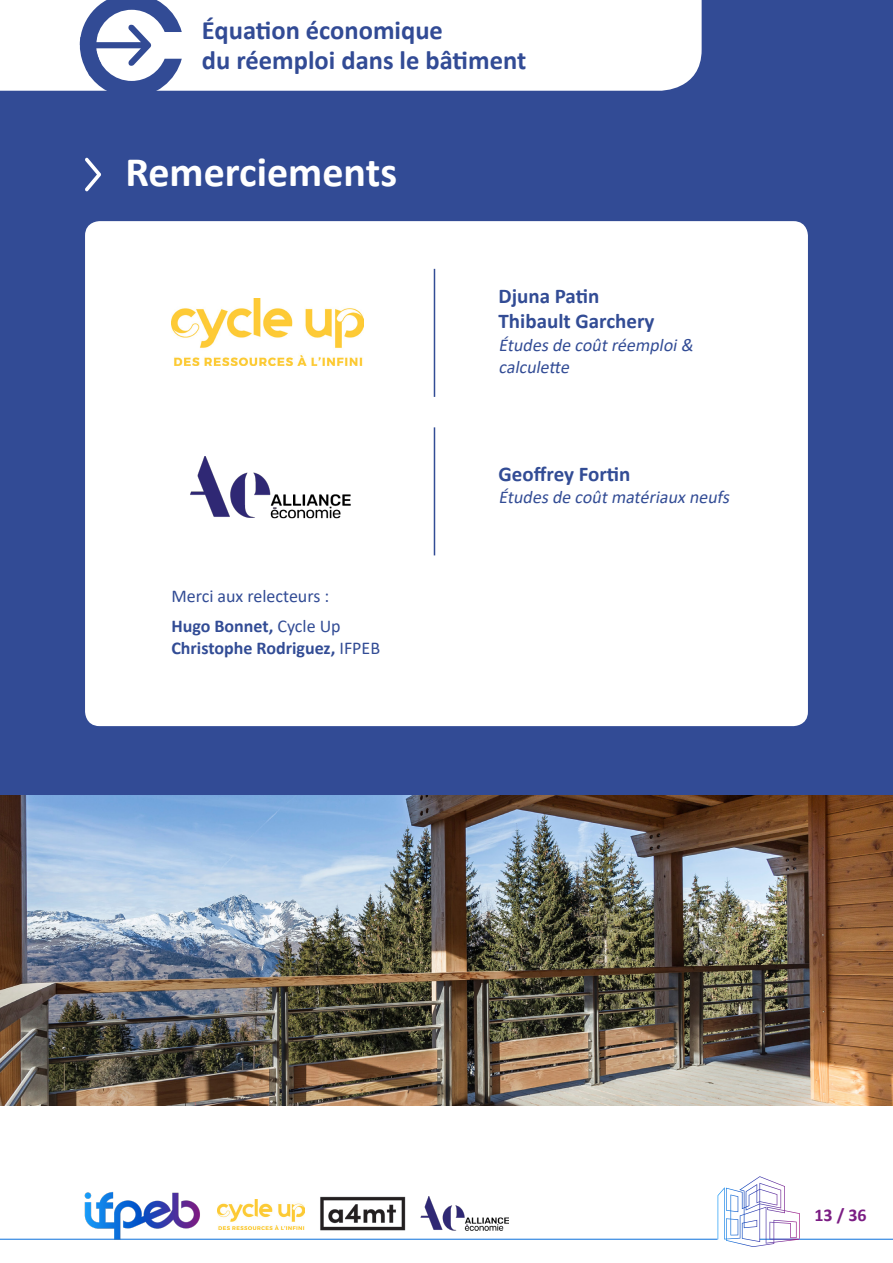
<style>
.page{position:relative;width:893px;height:1263px;background:#fff}
.page>*{position:absolute;margin:0;border:0;box-sizing:border-box;transform-origin:0 0}
.t1{font:700 42px "Calibri";color:#fff}
.t2{font:700 26.55px/30px "Calibri";color:#324b95}
.t3{font:700 21px "Calibri";color:#324c95}
.t4{font:italic 18px/22.5px "Calibri";color:#324c95}
.t5{font:700 18px/22.5px "Calibri";color:#324c95}
.t6{font:18px "Calibri";color:#324c95}
.t7{font:700 18px "Calibri";color:#7b1d84}
.s1{font-weight:400}
</style>
<div class="page">
<div style="left:0;top:0;width:893px;height:1106px;background:#324b95"></div>
<div style="left:85px;top:221px;width:723px;height:505px;background:#fff;border-radius:15px"></div>
<svg style="left:85px;top:158px;width:16px;height:33px"></svg>
<hr style="left:434px;top:269px;width:1px;height:128px;background:#324c95">
<img style="left:171px;top:298px;width:193px;height:68px">
<hr style="left:0;top:1239px;width:718px;height:1px;background:#0b70dc">
<hr style="left:760px;top:1239px;width:133px;height:1px;background:#0b70dc">
<img style="left:77px;top:1192px;width:127px;height:48px">
<svg style="left:718px;top:1176px;width:82px;height:71px"></svg>
<img style="left:320px;top:1196px;width:86px;height:35px">
<img style="left:217px;top:1199px;width:88px;height:31px">
<img style="left:420px;top:1196px;width:88px;height:34px">
<img style="left:190px;top:457px;width:160px;height:61px">
<hr style="left:434px;top:427px;width:1px;height:128px;background:#324c95">
<img style="left:0;top:795px;width:893px;height:311px">
<div style="left:0;top:0;width:702px;height:91px;background:#fff"></div>
<svg style="left:77px;top:0;width:105px;height:91px"></svg>
<p class="t2" style="left:202px;top:15px;width:326px">Équation économique<br>du réemploi dans le bâtiment</p>
<p class="t1" style="left:125px;top:143px;width:273px">Remerciements</p>
<p class="t6" style="left:171px;top:583px;width:159px">Merci aux relecteurs :</p>
<p class="t5" style="left:171px;top:614px;width:210px">Hugo Bonnet, <span class="s1">Cycle Up<br></span>Christophe Rodriguez, <span class="s1">IFPEB</span></p>
<p class="t3" style="left:499px;top:281px;width:102px">Djuna Patin</p>
<p class="t3" style="left:499px;top:307px;width:157px">Thibault Garchery</p>
<p class="t4" style="left:499px;top:333px;width:200px">Étudesde coûtréemploi&amp; calculette</p>
<p class="t3" style="left:499px;top:459px;width:133px">Geoffrey Fortin</p>
<p class="t4" style="left:499px;top:486px;width:236px">Étudesde coûtmatériauxneufs</p>
<p class="t7" style="left:814px;top:1202px;width:54px">13 / 36</p>
</div>
